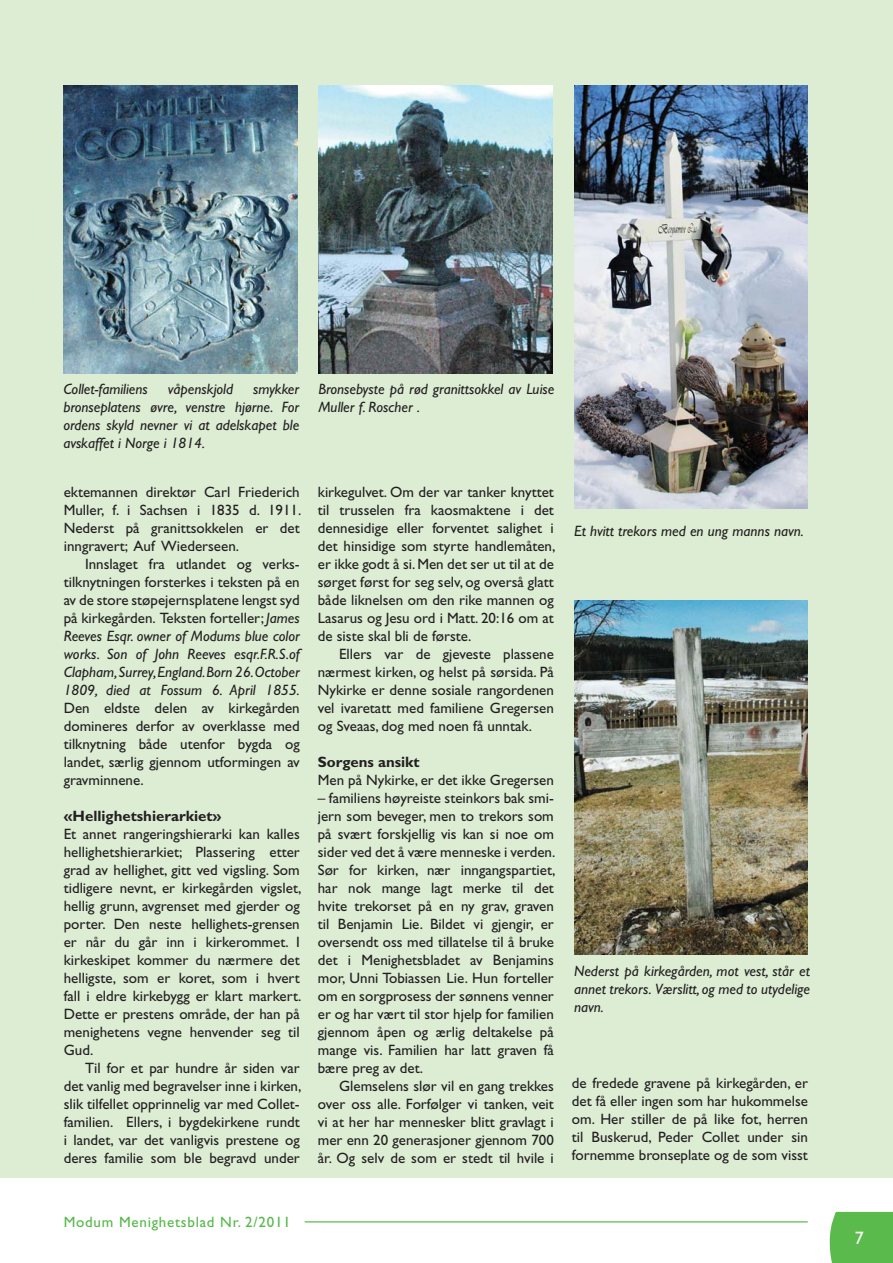
<style>
.page{position:relative;width:893px;height:1263px;background:#fff}
.page>*{position:absolute;margin:0;border:0;box-sizing:border-box;transform-origin:0 0}
.t1{font:18px "Gill Sans";color:#fff}
.t2{font:15px/18px "Gill Sans";color:#231f20;text-align:justify}
.t3{font:italic 15px/18px "Gill Sans";color:#231f20;text-align:justify}
.t4{font:700 15px "Gill Sans";color:#231f20}
.t5{font:15px "Gill Sans";letter-spacing:.05em;color:#54b948}
.s1{font-style:normal}
</style>
<div class="page">
<div style="left:830px;top:1212px;width:63px;height:51px;background:#5aba4b"></div>
<hr style="left:305px;top:1221px;width:502px;height:1px;background:#54b948">
<div style="left:0;top:0;width:893px;height:1178px;background:#dcedd4"></div>
<img style="left:63px;top:85px;width:234px;height:289px">
<img style="left:318px;top:85px;width:234px;height:289px">
<img style="left:574px;top:86px;width:234px;height:423px">
<img style="left:574px;top:601px;width:234px;height:354px">
<p class="t3" style="left:63px;top:381px;width:237px;text-indent:190px">smykker bronseplatens øvre, venstre hjørne. For ordens skyld nevner vi at adelskapet ble avskaffet i Norge i 1814.</p>
<p class="t3" style="left:318px;top:381px;width:237px">Bronsebyste på rød granittsokkel av Luise<br>Muller f. Roscher .</p>
<p class="t3" style="left:63px;top:381px;width:86px">Collet-familiens</p>
<p class="t3" style="left:168px;top:381px;width:67px">våpenskjold</p>
<p class="t2" style="left:64px;top:484px;width:239px">ektemannen direktør Carl Friederich Muller, f. i Sachsen i 1835 d. 1911.<br>Nederst på granittsokkelen er det inngravert; Auf Wiederseen.</p>
<p class="t3" style="left:64px;top:556px;width:238px;text-indent:21px"><span class="s1">Innslaget fra utlandet og verks&shy;tilknytningen forsterkes i teksten på en av de store støpejernsplatene lengst syd på kirkegården. Teksten forteller;</span> James Reeves Esqr. owner of Modums blue color works. Son of John Reeves esqr.F.R.S.of Clapham, Surrey, England. Born 26. October 1809, died at Fossum 6. April 1855.</p>
<p class="t2" style="left:64px;top:700px;width:238px">Den eldste delen av kirkegården domineres derfor av overklasse med tilknytning både utenfor bygda og landet, særlig gjennom utformingen av gravminnene.</p>
<p class="t4" style="left:64px;top:811px;width:159px">«Hellighetshierarkiet»</p>
<p class="t2" style="left:64px;top:826px;width:239px">Et annet rangeringshierarki kan kalles hellighetshierarkiet; Plassering etter grad av hellighet, gitt ved vigsling. Som tidligere nevnt, er kirkegården vigslet, hellig grunn, avgrenset med gjerder og porter. Den neste hellighets-grensen er når du går inn i kirkerommet. I kirkeskipet kommer du nærmere det helligste, som er koret, som i hvert fall i eldre kirkebygg er klart markert.<br>Dette er prestens område, der han på menighetens vegne henvender seg til Gud.</p>
<p class="t2" style="left:64px;top:1060px;width:239px;text-indent:21px">Til for et par hundre år siden var det vanlig med begravelser inne i kirken, slik tilfellet opprinnelig var med Collet&shy;familien. Ellers, i bygdekirkene rundt i landet, var det vanligvis prestene og deres familie som ble begravd under</p>
<p class="t2" style="left:318px;top:484px;width:239px">kirkegulvet. Om der var tanker knyttet til trusselen fra kaosmaktene i det dennesidige eller forventet salighet i det hinsidige som styrte handlemåten, er ikke godt å si. Men det ser ut til at de sørget først for seg selv, og overså glatt både liknelsen om den rike mannen og Lasarus og Jesu ord i Matt. 20:16 om at de siste skal bli de første.</p>
<p class="t2" style="left:318px;top:646px;width:238px;text-indent:21px">Ellers var de gjeveste plassene nærmest kirken, og helst på sørsida. På Nykirke er denne sosiale rangordenen vel ivaretatt med familiene Gregersen og Sveaas, dog med noen få unntak.</p>
<p class="t4" style="left:318px;top:757px;width:103px">Sorgens ansikt</p>
<p class="t2" style="left:318px;top:772px;width:238px">Men på Nykirke, er det ikke Gregersen</p>
<p class="t2" style="left:318px;top:790px;width:239px">– familiens høyreiste steinkors bak smi&shy;jern som beveger, men to trekors som på svært forskjellig vis kan si noe om sider ved det å være menneske i verden.<br>Sør for kirken, nær inngangspartiet, har nok mange lagt merke til det hvite trekorset på en ny grav, graven til Benjamin Lie. Bildet vi gjengir, er oversendt oss med tillatelse til å bruke det i Menighetsbladet av Benjamins mor, Unni Tobiassen Lie. Hun forteller om en sorgprosess der sønnens venner er og har vært til stor hjelp for familien gjennom åpen og ærlig deltakelse på mange vis. Familien har latt graven få bære preg av det.</p>
<p class="t2" style="left:318px;top:1078px;width:238px;text-indent:21px">Glemselens slør vil en gang trekkes over oss alle. Forfølger vi tanken, veit vi at her har mennesker blitt gravlagt i mer enn 20 generasjoner gjennom 700 år. Og selv de som er stedt til hvile i</p>
<p class="t2" style="left:572px;top:1075px;width:238px">de fredede gravene på kirkegården, er det få eller ingen som har hukommelse om. Her stiller de på like fot, herren til Buskerud, Peder Collet under sin fornemme bronseplate og de som visst</p>
<p class="t3" style="left:574px;top:523px;width:231px">Et hvitt trekors med en ung manns navn.</p>
<p class="t3" style="left:574px;top:964px;width:237px">Nederst på kirkegården, mot vest, står et annet trekors. Værslitt, og med to utydelige navn.</p>
<p class="t5" style="left:64px;top:1216px;width:229px">Modum Menighetsblad Nr. 2/2011</p>
<p class="t1" style="left:855px;top:1231px;width:10px">7</p>
</div>
